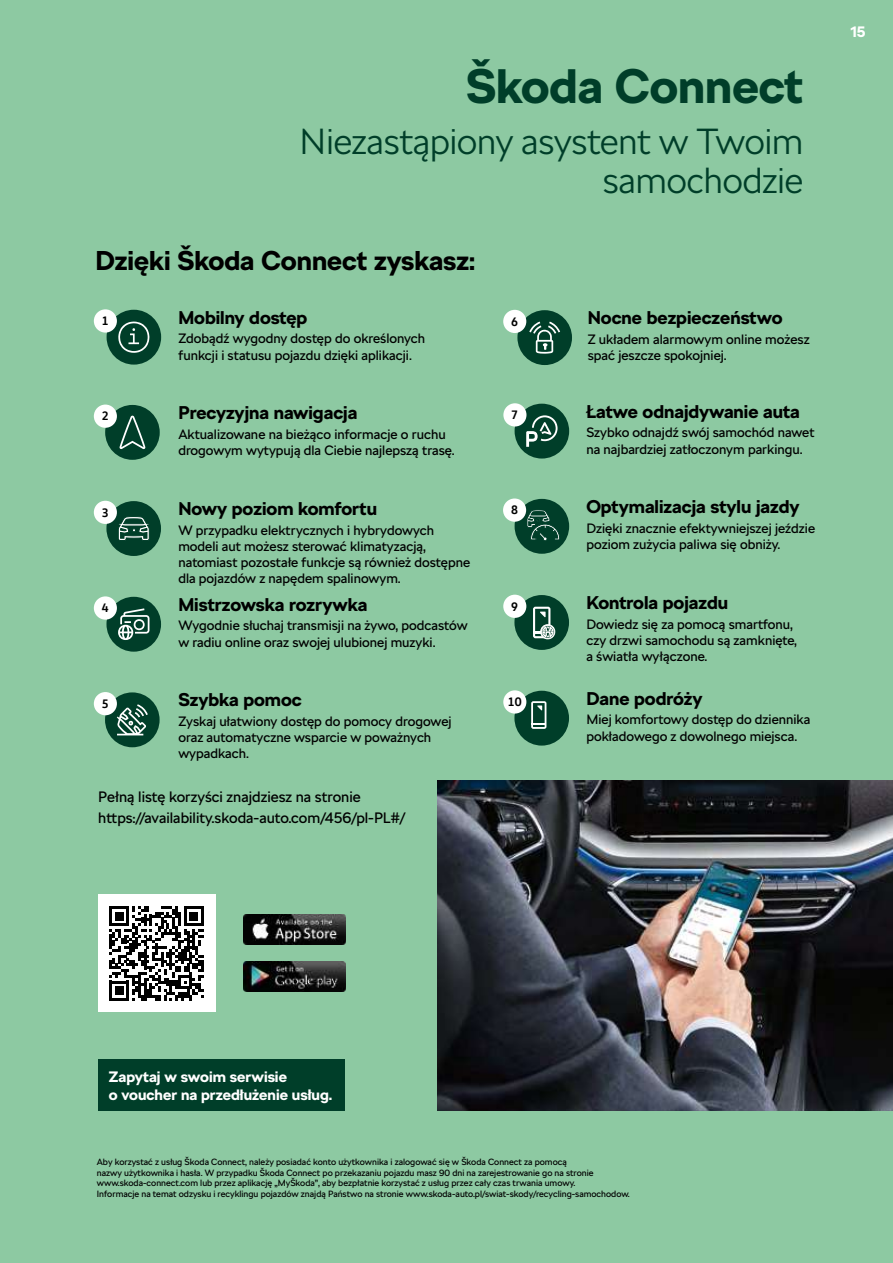
<style>
.page{position:relative;width:893px;height:1263px;background:#8dc9a2}
.page>*{position:absolute;margin:0;border:0;box-sizing:border-box;transform-origin:0 0}
.t1{font:700 48px "SKODA Next";color:#003e29}
.t2{font:300 36px/39px "SKODA Next";color:#003e29;text-align:right}
.t3{font:700 27px "SKODA Next";color:#000}
.t4{font:700 18.3px "SKODA Next";color:#000}
.t5{font:15px/21px "SKODA Next";color:#000}
.t6{font:700 15px/18px "SKODA Next";color:#fff}
.t7{font:13.5px/16.2px "SKODA Next";color:#000}
.t8{font:700 12.45px "VW Text";color:#000}
.t9{font:9px/10.5px "SKODA Next";color:#000}
</style>
<div class="page">
<div style="left:107px;top:310px;width:54px;height:55px;background:#003e29;border-radius:50%"></div>
<div style="left:94px;top:309px;width:23px;height:24px;background:#fff;border-radius:50%"></div>
<div style="left:105px;top:405px;width:55px;height:55px;background:#003e29;border-radius:50%"></div>
<div style="left:94px;top:405px;width:23px;height:23px;background:#fff;border-radius:50%"></div>
<div style="left:106px;top:501px;width:55px;height:55px;background:#003e29;border-radius:50%"></div>
<div style="left:94px;top:501px;width:23px;height:23px;background:#fff;border-radius:50%"></div>
<div style="left:105px;top:692px;width:55px;height:55px;background:#003e29;border-radius:50%"></div>
<div style="left:94px;top:692px;width:23px;height:23px;background:#fff;border-radius:50%"></div>
<div style="left:106px;top:597px;width:55px;height:55px;background:#003e29;border-radius:50%"></div>
<div style="left:94px;top:596px;width:23px;height:24px;background:#fff;border-radius:50%"></div>
<div style="left:517px;top:310px;width:55px;height:55px;background:#003e29;border-radius:50%"></div>
<div style="left:503px;top:310px;width:23px;height:23px;background:#fff;border-radius:50%"></div>
<div style="left:515px;top:404px;width:54px;height:54px;background:#003e29;border-radius:50%"></div>
<div style="left:503px;top:403px;width:23px;height:23px;background:#fff;border-radius:50%"></div>
<div style="left:515px;top:499px;width:54px;height:55px;background:#003e29;border-radius:50%"></div>
<div style="left:503px;top:498px;width:23px;height:24px;background:#fff;border-radius:50%"></div>
<div style="left:514px;top:595px;width:55px;height:55px;background:#003e29;border-radius:50%"></div>
<div style="left:503px;top:595px;width:23px;height:23px;background:#fff;border-radius:50%"></div>
<div style="left:514px;top:691px;width:55px;height:55px;background:#003e29;border-radius:50%"></div>
<div style="left:503px;top:690px;width:23px;height:23px;background:#fff;border-radius:50%"></div>
<svg style="left:118px;top:322px;width:31px;height:31px"></svg>
<svg style="left:526px;top:415px;width:32px;height:32px"></svg>
<svg style="left:118px;top:608px;width:31px;height:32px"></svg>
<svg style="left:529px;top:322px;width:31px;height:32px"></svg>
<svg style="left:119px;top:416px;width:26px;height:33px"></svg>
<svg style="left:117px;top:704px;width:31px;height:31px"></svg>
<svg style="left:118px;top:516px;width:32px;height:25px"></svg>
<svg style="left:527px;top:510px;width:33px;height:31px"></svg>
<svg style="left:531px;top:701px;width:15px;height:28px"></svg>
<svg style="left:533px;top:607px;width:22px;height:32px"></svg>
<img style="left:244px;top:961px;width:102px;height:30px">
<img style="left:244px;top:914px;width:102px;height:30px">
<div style="left:98px;top:895px;width:117px;height:117px;background:#fff"></div>
<svg style="left:109px;top:906px;width:95px;height:94px"></svg>
<img style="left:437px;top:780px;width:456px;height:330px">
<div style="left:98px;top:1059px;width:246px;height:51px;background:#003e29"></div>
<h1 class="t1" style="left:466px;top:57px;width:339px">Škoda Connect</h1>
<h2 class="t2" style="left:300px;top:122px;width:505px">Niezastąpiony asystent w Twoim samochodzie</h2>
<h3 class="t3" style="left:95px;top:244px;width:381px">Dzięki Škoda Connect zyskasz:</h3>
<h3 class="t4" style="left:178px;top:306px;width:131px">Mobilny dostęp</h3>
<p class="t7" style="left:178px;top:331px;width:248px">Zdobądź wygodny dostęp do określonych funkcji i statusu pojazdu dzięki aplikacji.</p>
<p class="t8" style="left:102px;top:313px;width:8px">1</p>
<p class="t8" style="left:511px;top:313px;width:8px">6</p>
<h3 class="t4" style="left:588px;top:307px;width:196px">Nocne bezpieczeństwo</h3>
<p class="t7" style="left:588px;top:331px;width:223px">Z układem alarmowym online możesz spać jeszcze spokojniej.</p>
<p class="t8" style="left:102px;top:408px;width:8px">2</p>
<h3 class="t4" style="left:178px;top:401px;width:180px">Precyzyjna nawigacja</h3>
<p class="t7" style="left:178px;top:426px;width:278px">Aktualizowane na bieżąco informacje o ruchu drogowym wytypują dla Ciebie najlepszą trasę.</p>
<p class="t8" style="left:511px;top:407px;width:8px">7</p>
<h3 class="t4" style="left:586px;top:400px;width:215px">Łatwe odnajdywanie auta</h3>
<p class="t7" style="left:586px;top:424px;width:230px">Szybko odnajdź swój samochód nawet na najbardziej zatłoczonym parkingu.</p>
<p class="t8" style="left:102px;top:504px;width:8px">3</p>
<h3 class="t4" style="left:178px;top:497px;width:200px">Nowy poziom komfortu</h3>
<p class="t7" style="left:178px;top:522px;width:293px">W przypadku elektrycznych i hybrydowych modeli aut możesz sterować klimatyzacją, natomiast pozostałe funkcje są również dostępne dla pojazdów z napędem spalinowym.</p>
<p class="t8" style="left:511px;top:502px;width:8px">8</p>
<h3 class="t4" style="left:586px;top:495px;width:215px">Optymalizacja stylu jazdy</h3>
<p class="t7" style="left:586px;top:520px;width:230px">Dzięki znacznie efektywniejszej jeździe poziom zużycia paliwa się obniży.</p>
<p class="t8" style="left:102px;top:600px;width:8px">4</p>
<h3 class="t4" style="left:178px;top:593px;width:190px">Mistrzowska rozrywka</h3>
<p class="t7" style="left:178px;top:618px;width:291px">Wygodnie słuchaj transmisji na żywo, podcastów w radiu online oraz swojej ulubionej muzyki.</p>
<p class="t8" style="left:511px;top:598px;width:8px">9</p>
<h3 class="t4" style="left:586px;top:591px;width:143px">Kontrola pojazdu</h3>
<p class="t7" style="left:586px;top:616px;width:212px">Dowiedz się za pomocą smartfonu, czy drzwi samochodu są zamknięte, a światła wyłączone.</p>
<p class="t8" style="left:102px;top:695px;width:8px">5</p>
<h3 class="t4" style="left:178px;top:689px;width:125px">Szybka pomoc</h3>
<p class="t7" style="left:178px;top:713px;width:275px">Zyskaj ułatwiony dostęp do pomocy drogowej oraz automatyczne wsparcie w poważnych wypadkach.</p>
<p class="t8" style="left:508px;top:694px;width:15px">10</p>
<h3 class="t4" style="left:586px;top:687px;width:118px">Dane podróży</h3>
<p class="t7" style="left:586px;top:711px;width:226px">Miej komfortowy dostęp do dziennika pokładowego z dowolnego miejsca.</p>
<p class="t5" style="left:98px;top:786px;width:309px">Pełną listę korzyści znajdziesz na stronie https://availability.skoda-auto.com/456/pl-PL#/</p>
<p class="t6" style="left:850px;top:23px;width:17px">15</p>
<p class="t6" style="left:109px;top:1068px;width:225px">Zapytaj w swoim serwisie<br>o voucher na przedłużenie usług.</p>
<p class="t9" style="left:97px;top:1157px;width:534px">Aby korzystać z usług Škoda Connect, należy posiadać konto użytkownika i zalogować się w Škoda Connect za pomocą<br>nazwy użytkownika i hasła. W przypadku Škoda Connect po przekazaniu pojazdu masz 90 dni na zarejestrowanie go na stronie www.skoda-connect.com lub przez aplikację „MyŠkoda”, aby bezpłatnie korzystać z usług przez cały czas trwania umowy.<br>Informacje na temat odzysku i recyklingu pojazdów znajdą Państwo na stronie www.skoda-auto.pl/swiat-skody/recycling-samochodow.</p>
</div>
